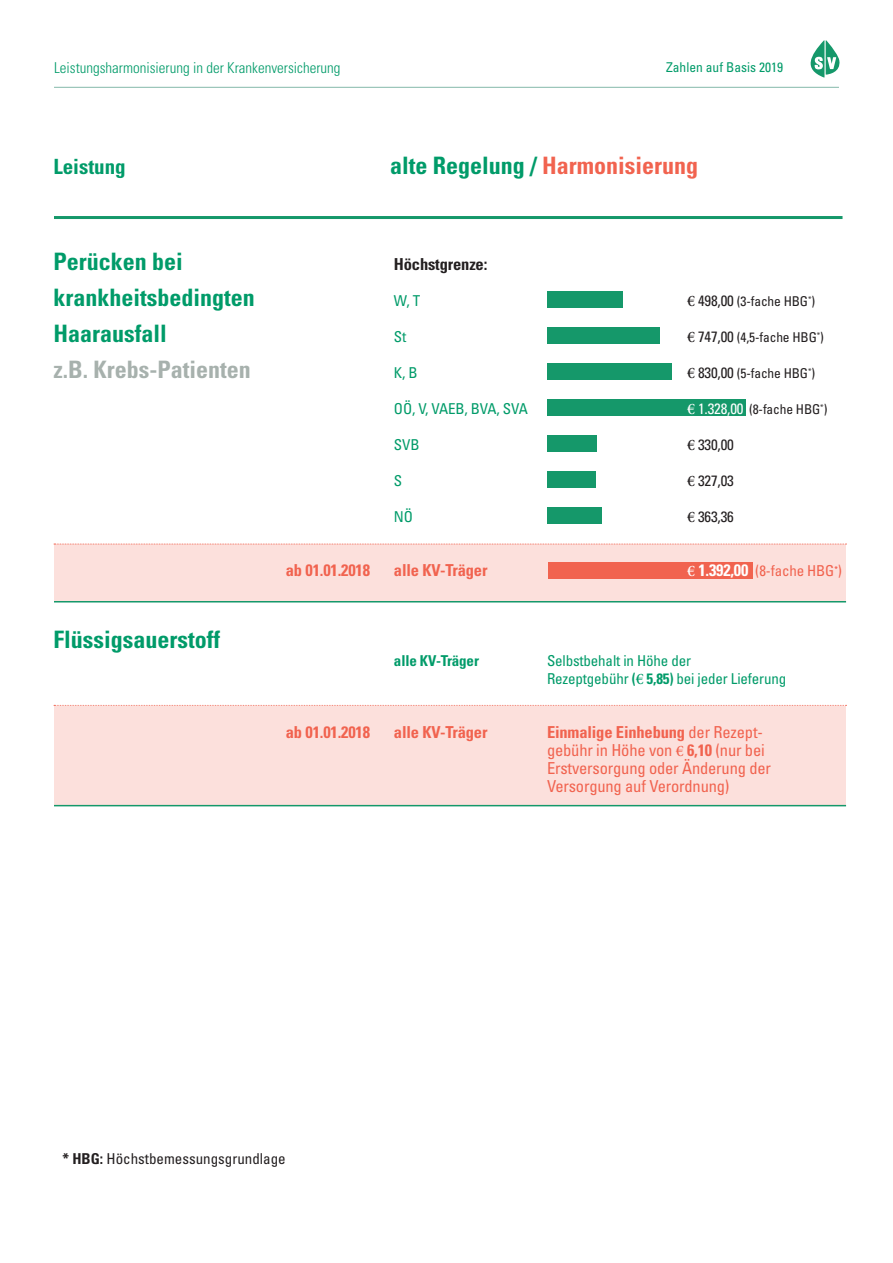
<style>
.page{position:relative;width:893px;height:1263px;background:#fff}
.page>*{position:absolute;margin:0;border:0;box-sizing:border-box;transform-origin:0 0}
.t1{font:700 condensed 24px/36px "Univers";color:#009b69}
.t2{font:700 condensed 24px "Univers";color:#f1634f}
.t3{font:700 condensed 24px "Univers";color:#a7b1ad}
.t4{font:22.5px "Adobe Arabic";color:#231f20}
.t5{font:22.5px "Adobe Arabic";color:#009b69}
.t6{font:22.5px "Adobe Arabic";color:#fff}
.t7{font:22.5px "Adobe Arabic";color:#f1634f}
.t8{font:700 condensed 21px "Univers";color:#009b69}
.t9{font:condensed 16.5px/36px "Univers";letter-spacing:-.01em;color:#f1634f}
.t10{font:700 condensed 16.5px "Univers";letter-spacing:-.01em;color:#f1634f}
.t11{font:700 condensed 16.5px "Univers";letter-spacing:-.01em;color:#231f20}
.t12{font:condensed 15px/18px "Univers";letter-spacing:-.01em;color:#009b69}
.t13{font:condensed 15px "Univers";color:#231f20}
.t14{font:300 condensed 15px "Univers";color:#009b69}
.t15{font:condensed 15px "Univers";letter-spacing:-.01em;color:#f1634f}
.t16{font:700 condensed 15px "Univers";letter-spacing:-.01em;color:#009b69}
.t17{font:condensed 15px "Univers";color:#fff}
.t18{font:condensed 13.5px "Univers";letter-spacing:-.01em;color:#231f20}
.t19{font:condensed 13.5px "Univers";color:#009b69}
.t20{font:condensed 7.8px "Univers";color:#231f20}
.t21{font:condensed 7.8px "Univers";color:#ef3522}
.s1{color:#009b69}
.s2{font-weight:700;font-size:16.5px;color:#fff}
.s3{font-weight:700}
.s4{font-family:"Univers";font-weight:700;font-stretch:condensed;font-size:15px}
</style>
<div class="page">
<hr style="left:54px;top:87px;width:785px;height:1px;background:#84b9aa">
<svg style="left:811px;top:40px;width:29px;height:38px"></svg>
<div style="left:54px;top:544px;width:791px;height:57px;background:#fce0dc"></div>
<div style="left:54px;top:706px;width:791px;height:99px;background:#fce0dc"></div>
<hr style="left:54px;top:216px;width:788px;height:3px;background:#15986a">
<hr style="left:54px;top:601px;width:792px;height:1px;background:#15986a">
<hr style="left:54px;top:805px;width:792px;height:1px;background:#15986a">
<div style="left:548px;top:563px;width:204px;height:16px;background:#f1634f"></div>
<div style="left:548px;top:292px;width:74px;height:16px;background:#15986a"></div>
<div style="left:548px;top:364px;width:124px;height:16px;background:#15986a"></div>
<div style="left:548px;top:436px;width:49px;height:16px;background:#15986a"></div>
<div style="left:548px;top:328px;width:112px;height:16px;background:#15986a"></div>
<div style="left:548px;top:400px;width:198px;height:16px;background:#15986a"></div>
<div style="left:548px;top:472px;width:48px;height:16px;background:#15986a"></div>
<div style="left:548px;top:508px;width:54px;height:16px;background:#15986a"></div>
<svg style="left:54px;top:544px;width:792px;height:1px"></svg>
<svg style="left:54px;top:705px;width:792px;height:1px"></svg>
<p class="t14" style="left:54px;top:59px;width:288px">Leistungsharmonisierung in der Krankenversicherung</p>
<p class="t19" style="left:666px;top:59px;width:118px">Zahlen auf Basis 2019</p>
<p class="t8" style="left:53px;top:154px;width:74px">Leistung</p>
<h1 class="t1" style="left:53px;top:243px;width:203px">Perücken bei krankheitsbedingten<br>Haarausfall</h1>
<h1 class="t3" style="left:53px;top:355px;width:199px">B.z . Krebs-Patienten</h1>
<h1 class="t1" style="left:53px;top:621px;width:168px">Flüssigsauerstoff</h1>
<h1 class="t2" style="left:390px;top:151px;width:309px"><span class="s1">alte Regelung /</span> Harmonisierung</h1>
<p class="t10" style="left:286px;top:560px;width:86px">ab 01.01.2018</p>
<p class="t11" style="left:394px;top:254px;width:95px">Höchstgrenze:</p>
<p class="t12" style="left:394px;top:291px;width:28px">W T,</p>
<p class="t12" style="left:394px;top:327px;width:14px">St</p>
<p class="t12" style="left:394px;top:363px;width:25px">B,K</p>
<p class="t12" style="left:394px;top:399px;width:135px">OÖ ,V, VAEB, BVA, SVA</p>
<p class="t12" style="left:394px;top:435px;width:27px">SVB</p>
<p class="t12" style="left:394px;top:471px;width:10px">S</p>
<p class="t12" style="left:394px;top:507px;width:21px">NÖ</p>
<p class="t10" style="left:394px;top:560px;width:95px">alle KV-Träger</p>
<p class="t13" style="left:698px;top:291px;width:37px">498,00</p>
<p class="t20" style="left:808px;top:294px;width:5px">*</p>
<p class="t18" style="left:737px;top:293px;width:80px">(3-fache HBG (</p>
<h2 class="t4" style="left:687px;top:285px;width:9px">€</h2>
<p class="t13" style="left:698px;top:327px;width:37px">747,00</p>
<p class="t20" style="left:817px;top:330px;width:5px">*</p>
<p class="t18" style="left:737px;top:329px;width:88px">(4,5-fache HBG (</p>
<h2 class="t4" style="left:687px;top:321px;width:9px">€</h2>
<p class="t13" style="left:698px;top:363px;width:37px">830,00</p>
<p class="t20" style="left:808px;top:366px;width:5px">*</p>
<p class="t18" style="left:737px;top:365px;width:80px">(5-fache HBG (</p>
<h2 class="t4" style="left:687px;top:357px;width:9px">€</h2>
<p class="t17" style="left:698px;top:399px;width:47px">1.328,00</p>
<p class="t20" style="left:820px;top:402px;width:5px">*</p>
<p class="t18" style="left:749px;top:401px;width:80px">(8-fache HBG (</p>
<h2 class="t6" style="left:687px;top:393px;width:9px">€</h2>
<p class="t13" style="left:698px;top:435px;width:37px">330,00</p>
<h2 class="t4" style="left:687px;top:429px;width:9px">€</h2>
<p class="t13" style="left:698px;top:471px;width:37px">327,03</p>
<h2 class="t4" style="left:687px;top:465px;width:9px">€</h2>
<p class="t13" style="left:698px;top:507px;width:37px">363,36</p>
<h2 class="t4" style="left:687px;top:501px;width:9px">€</h2>
<p class="t15" style="left:698px;top:561px;width:145px"><span class="s2">1.392,00</span> (8-fache HBG (</p>
<p class="t21" style="left:834px;top:564px;width:5px">*</p>
<h2 class="t6" style="left:687px;top:555px;width:9px">€</h2>
<p class="t10" style="left:286px;top:722px;width:86px">ab 01.01.2018</p>
<p class="t16" style="left:394px;top:651px;width:87px">alle KV-Träger</p>
<p class="t10" style="left:394px;top:722px;width:95px">alle KV-Träger</p>
<p class="t12" style="left:647px;top:651px;width:141px;text-indent:-100px">Selbstbehalt in Höhe der<br><span class="s3">5,85)</span> bei jeder Lieferung</p>
<h2 class="t5" style="left:632px;top:663px;width:13px">€<span class="s4">(</span></h2>
<p class="t12" style="left:547px;top:669px;width:83px">Rezeptgebühr</p>
<p class="t9" style="left:547px;top:714px;width:225px"><span class="s3">Einmalige Einhebung</span> der Rezept-<br>Erstversorgung oder Änderung der</p>
<p class="t9" style="left:547px;top:768px;width:184px">Versorgung auf Verordnung(</p>
<p class="t9" style="left:687px;top:732px;width:79px"><span class="s3">6,10</span> (nur bei</p>
<p class="t9" style="left:547px;top:732px;width:127px">gebühr in Höhe von</p>
<h2 class="t7" style="left:676px;top:735px;width:9px">€</h2>
<p class="t13" style="left:62px;top:1149px;width:225px"><span class="s3">* HBG:</span> Höchstbemessungsgrundlage</p>
</div>
